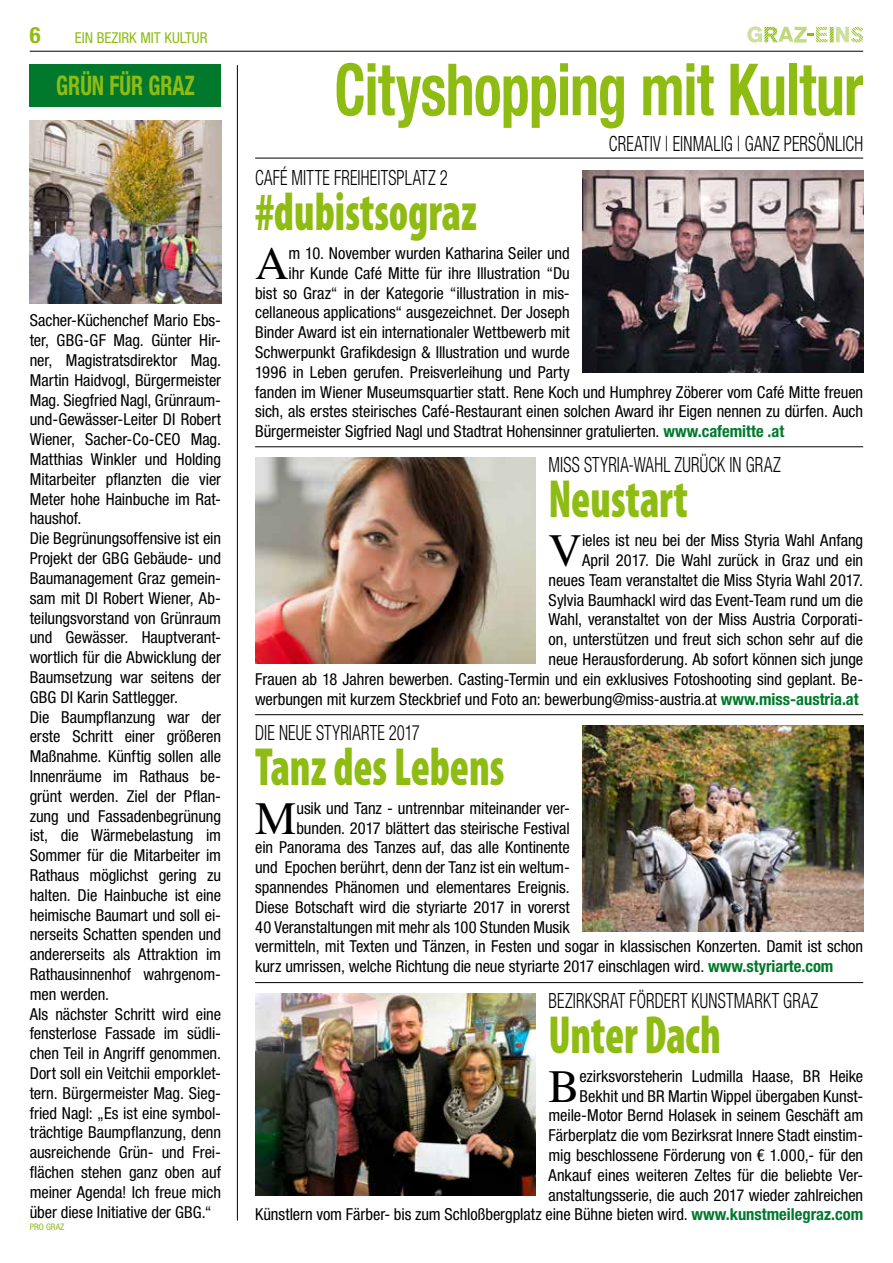
<style>
.page{position:relative;width:893px;height:1263px;background:#fff}
.page>*{position:absolute;margin:0;border:0;box-sizing:border-box;transform-origin:0 0}
.t1{font:700 condensed 72px "Helvetica Neue LT Std";letter-spacing:-.01em;color:#8fbc13;scale:.8 1}
.t2{font:900 condensed 54px "Myriad Pro";color:#8fbc13;scale:.8 1}
.t3{font:46.35px "Times LT Std";color:#000}
.t4{font:700 condensed 27px "Helvetica Neue LT Std";color:#8fbc13;scale:.8 1}
.t5{font:700 condensed 22.5px "Helvetica Neue LT Std";color:#8fbc13}
.t6{font:300 condensed 21px "Helvetica Neue LT Std";letter-spacing:.015em;color:#000;scale:.8 1}
.t7{font:condensed 16.5px/19.8px "Helvetica Neue LT Std";letter-spacing:-.005em;color:#000;text-align:right}
.t8{font:condensed 15px "Helvetica Neue LT Std";color:#8fbc13}
.t9{font:condensed 9px "Helvetica Neue LT Std";letter-spacing:.005em;color:#8fbc13}
.s1{font-weight:700;color:#00792c}
</style>
<div class="page">
<hr style="left:30px;top:51px;width:833px;height:1px;background:#000">
<svg style="left:747px;top:26px;width:116px;height:17px"></svg>
<hr style="left:255px;top:158px;width:608px;height:1px;background:#000">
<hr style="left:255px;top:446px;width:608px;height:1px;background:#000">
<hr style="left:255px;top:982px;width:608px;height:1px;background:#000">
<hr style="left:255px;top:714px;width:608px;height:1px;background:#000">
<div style="left:30px;top:64px;width:191px;height:42px;background:#00792c"></div>
<img style="left:30px;top:120px;width:191px;height:183px">
<hr style="left:237px;top:65px;width:1px;height:1155px;background:#000">
<img style="left:255px;top:457px;width:281px;height:207px">
<img style="left:583px;top:725px;width:280px;height:206px">
<img style="left:255px;top:993px;width:281px;height:202px">
<img style="left:583px;top:170px;width:280px;height:202px">
<h3 class="t5" style="left:30px;top:21px;width:12px">6</h3>
<p class="t8" style="left:75px;top:29px;width:134px">EIN BEZIRK MIT KULTUR</p>
<h3 class="t4" style="left:56px;top:69px;width:175px">GRÜN FÜR GRAZ</h3>
<p class="t7" style="left:30px;top:311px;width:193px;text-align:left">Sacher-Küchenchef Mario Ebs&shy;ter, GBG-GF Mag. Günter Hir&shy;ner, Magistratsdirektor Mag.<br>Martin Haidvogl, Bürgermeister<br>Mag. Siegfried Nagl, Grünraum&shy;und-Gewässer-Leiter DI Robert<br>Wiener, Sacher-Co-CEO Mag.<br>Matthias Winkler und Holding<br>Mitarbeiter pflanzten die vier<br>Meter hohe Hainbuche im Rat&shy;haushof.<br>Die Begrünungsoffensive ist ein<br>Projekt der GBG Gebäude- und<br>Baumanagement Graz gemein&shy;sam mit DI Robert Wiener, Ab&shy;teilungsvorstand von Grünraum und Gewässer. Hauptverant&shy;wortlich für die Abwicklung der<br>Baumsetzung war seitens der<br>GBG DI Karin Sattlegger.<br>Die Baumpflanzung war der erste Schritt einer größeren<br>Maßnahme. Künftig sollen alle<br>Innenräume im Rathaus be&shy;grünt werden. Ziel der Pflan&shy;zung und Fassadenbegrünung ist, die Wärmebelastung im<br>Sommer für die Mitarbeiter im<br>Rathaus möglichst gering zu halten. Die Hainbuche ist eine heimische Baumart und soll ei&shy;nerseits Schatten spenden und andererseits als Attraktion im<br>Rathausinnenhof wahrgenom&shy;men werden.<br>Als nächster Schritt wird eine fensterlose Fassade im südli&shy;chen Teil in Angriff genommen.<br>Dort soll ein Veitchii emporklet&shy;tern. Bürgermeister Mag. Sieg&shy;fried Nagl: „Es ist eine symbol&shy;trächtige Baumpflanzung, denn ausreichende Grün- und Frei&shy;flächen stehen ganz oben auf meiner Agenda! Ich freue mich über diese Initiative der GBG.“</p>
<p class="t9" style="left:30px;top:1222px;width:36px">PRO GRAZ</p>
<h1 class="t1" style="left:335px;top:46px;width:662px">Cityshopping mit Kultur</h1>
<p class="t6" style="left:255px;top:166px;width:243px">CAFÉ MITTE FREIHEITSPLATZ 2</p>
<h2 class="t2" style="left:255px;top:182px;width:279px">#dubistsograz</h2>
<h3 class="t3" style="left:255px;top:237px;width:35px">A</h3>
<p class="t7" style="left:289px;top:243px;width:283px">m 10. November wurden Katharina Seiler und</p>
<p class="t6" style="left:609px;top:132px;width:319px">CREATIV | EINMALIG | GANZ PERSÖNLICH</p>
<p class="t7" style="left:289px;top:263px;width:283px">ihr Kunde Café Mitte für ihre Illustration “Du</p>
<p class="t7" style="left:255px;top:283px;width:316px">bist so Graz“ in der Kategorie “illustration in mis-</p>
<p class="t7" style="left:255px;top:302px;width:316px">cellaneous applications“ ausgezeichnet. Der Joseph</p>
<p class="t7" style="left:255px;top:322px;width:316px">Binder Award ist ein internationaler Wettbewerb mit</p>
<p class="t7" style="left:255px;top:342px;width:316px">Schwerpunkt Grafikdesign &amp; Illustration und wurde</p>
<p class="t7" style="left:255px;top:362px;width:316px">1996 in Leben gerufen. Preisverleihung und Party</p>
<p class="t7" style="left:255px;top:382px;width:610px">fanden im Wiener Museumsquartier statt. Rene Koch und Humphrey Zöberer vom Café Mitte freuen</p>
<p class="t7" style="left:255px;top:401px;width:609px">sich, als erstes steirisches Café-Restaurant einen solchen Award ihr Eigen nennen zu dürfen. Auch</p>
<p class="t7" style="left:255px;top:421px;width:531px">Bürgermeister Sigfried Nagl und Stadtrat Hohensinner gratulierten. <span class="s1">www.cafemitte .at</span></p>
<p class="t6" style="left:549px;top:453px;width:292px">MISS STYRIA-WAHL ZURÜCK IN GRAZ</p>
<h2 class="t2" style="left:549px;top:469px;width:176px">Neustart</h2>
<h3 class="t3" style="left:549px;top:524px;width:35px">V</h3>
<p class="t7" style="left:255px;top:530px;width:610px">ieles ist neu bei der Miss Styria Wahl Anfang<br>April 2017. Die Wahl zurück in Graz und ein<br>neues Team veranstaltet die Miss Styria Wahl 2017.<br>Sylvia Baumhackl wird das Event-Team rund um die<br>Wahl, veranstaltet von der Miss Austria Corporati-<br>on, unterstützen und freut sich schon sehr auf die<br>neue Herausforderung. Ab sofort können sich junge<br>Frauen ab 18 Jahren bewerben. Casting-Termin und ein exklusives Fotoshooting sind geplant. Be&shy;werbungen mit kurzem Steckbrief und Foto an: bewerbung@miss-austria.at <span class="s1">www.miss-austria.at</span></p>
<p class="t6" style="left:255px;top:720px;width:207px">DIE NEUE STYRIARTE 2017</p>
<h2 class="t2" style="left:255px;top:737px;width:313px">Tanz des Lebens</h2>
<h3 class="t3" style="left:255px;top:792px;width:43px">M</h3>
<p class="t7" style="left:296px;top:798px;width:275px">usik und Tanz - untrennbar miteinander ver-</p>
<p class="t7" style="left:296px;top:818px;width:275px">bunden. 2017 blättert das steirische Festival</p>
<p class="t7" style="left:255px;top:838px;width:316px">ein Panorama des Tanzes auf, das alle Kontinente</p>
<p class="t7" style="left:255px;top:857px;width:316px">und Epochen berührt, denn der Tanz ist ein weltum-</p>
<p class="t7" style="left:255px;top:877px;width:316px">spannendes Phänomen und elementares Ereignis.</p>
<p class="t7" style="left:255px;top:897px;width:316px">Diese Botschaft wird die styriarte 2017 in vorerst</p>
<p class="t7" style="left:255px;top:917px;width:316px">40 Veranstaltungen mit mehr als 100 Stunden Musik</p>
<p class="t7" style="left:255px;top:937px;width:610px">vermitteln, mit Texten und Tänzen, in Festen und sogar in klassischen Konzerten. Damit ist schon</p>
<p class="t7" style="left:255px;top:956px;width:580px">kurz umrissen, welche Richtung die neue styriarte 2017 einschlagen wird. <span class="s1">www.styriarte.com</span></p>
<p class="t6" style="left:549px;top:988px;width:339px">BEZIRKSRAT FÖRDERT KUNSTMARKT GRAZ</p>
<h2 class="t2" style="left:549px;top:1005px;width:217px">Unter Dach</h2>
<h3 class="t3" style="left:549px;top:1060px;width:32px">B</h3>
<p class="t7" style="left:255px;top:1066px;width:610px">ezirksvorsteherin Ludmilla Haase, BR Heike<br>Bekhit und BR Martin Wippel übergaben Kunst-<br>meile-Motor Bernd Holasek in seinem Geschäft am<br>Färberplatz die vom Bezirksrat Innere Stadt einstim-<br>mig beschlossene Förderung von € 1.000,- für den<br>Ankauf eines weiteren Zeltes für die beliebte Ver-<br>anstaltungsserie, die auch 2017 wieder zahlreichen<br>Künstlern vom Färber- bis zum Schloßbergplatz eine Bühne bieten wird. <span class="s1">www.kunstmeilegraz.com</span></p>
</div>
